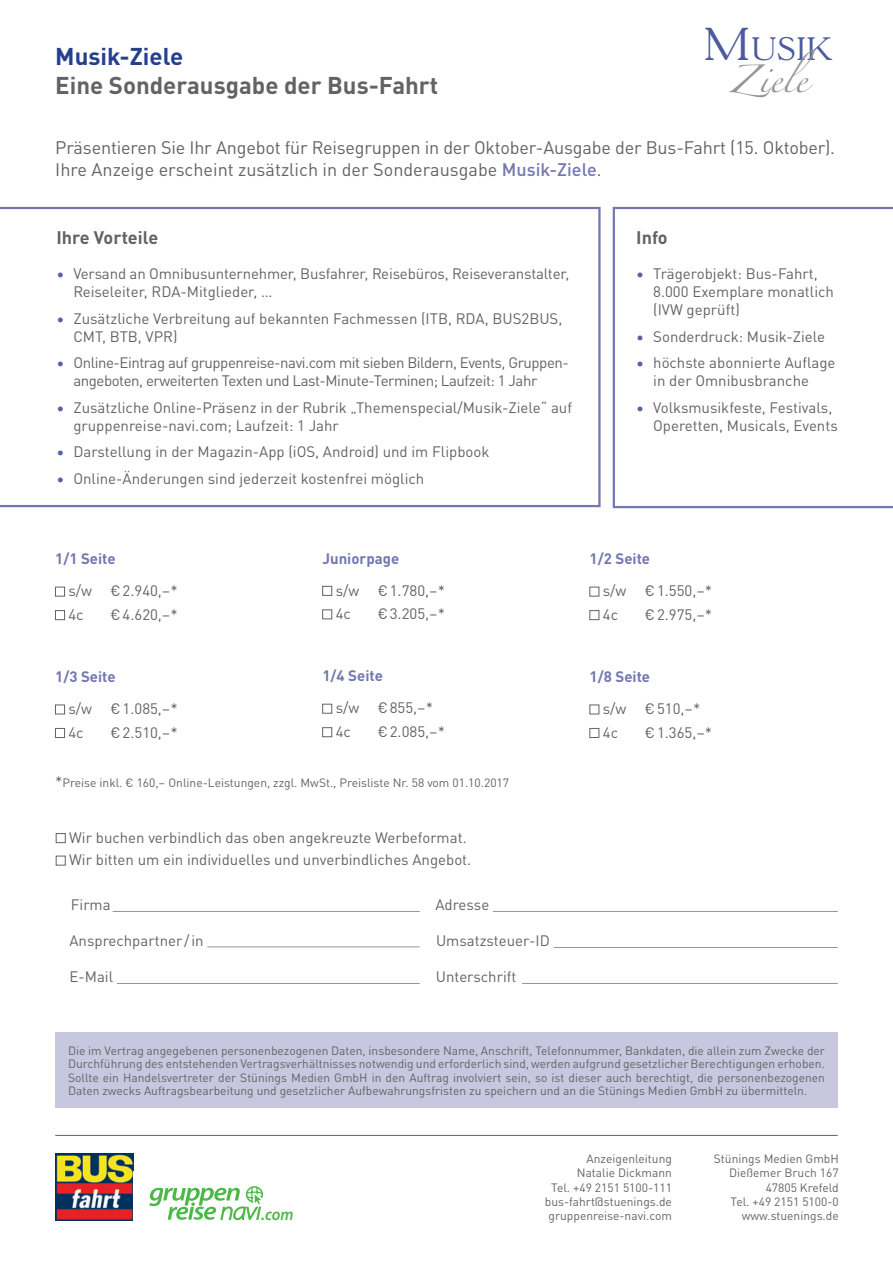
<style>
.page{position:relative;width:893px;height:1263px;background:#fff}
.page>*{position:absolute;margin:0;border:0;box-sizing:border-box;transform-origin:0 0}
.t1{font:300 31.5px "Gascogne";color:#4d5a9e}
.t2{font:25.05px "Zapfino";color:#939598}
.t3{font:700 24px "DIN Pro";color:#636366}
.t4{font:700 24px "DIN Pro";color:#253f8e}
.t5{font:18px/21.6px "DIN Pro";letter-spacing:-.01em;color:#636366}
.t6{font:700 18px "DIN Pro";color:#636366}
.t7{font:italic 600 16.95px "Myriad Pro";color:#4cb848;scale:.94 1}
.t8{font:15px/18px "DIN Pro";color:#636366}
.t9{font:15px/18px "DIN Pro";letter-spacing:-.03em;color:#636366}
.t10{font:700 15px "DIN Pro";color:#7477b0}
.t11{font:12px/14.4px "DIN Pro";color:#636366;text-align:right}
.s1{font-size:44.7px}
.s2{font-weight:500;color:#7477b0}
.s3{color:#5861a3}
.s4{font-size:15px}
</style>
<div class="page">
<img style="left:55px;top:1154px;width:79px;height:66px">
<svg style="left:149px;top:1186px;width:114px;height:34px"></svg>
<hr style="left:55px;top:1135px;width:783px;height:1px;background:#636366">
<div style="left:55px;top:587px;width:10px;height:9px;background:#fff;border:1px solid #636366"></div>
<div style="left:55px;top:610px;width:10px;height:10px;background:#fff;border:1px solid #636366"></div>
<div style="left:55px;top:705px;width:10px;height:9px;background:#fff;border:1px solid #636366"></div>
<div style="left:55px;top:728px;width:10px;height:10px;background:#fff;border:1px solid #636366"></div>
<div style="left:322px;top:586px;width:10px;height:9px;background:#fff;border:1px solid #636366"></div>
<div style="left:322px;top:610px;width:10px;height:9px;background:#fff;border:1px solid #636366"></div>
<div style="left:322px;top:704px;width:10px;height:9px;background:#fff;border:1px solid #636366"></div>
<div style="left:322px;top:727px;width:10px;height:10px;background:#fff;border:1px solid #636366"></div>
<div style="left:590px;top:610px;width:9px;height:10px;background:#fff;border:1px solid #636366"></div>
<div style="left:590px;top:728px;width:9px;height:10px;background:#fff;border:1px solid #636366"></div>
<svg style="left:0;top:207px;width:601px;height:300px"></svg>
<svg style="left:613px;top:207px;width:280px;height:301px"></svg>
<div style="left:55px;top:1032px;width:783px;height:76px;background:#c7c7e0"></div>
<div style="left:56px;top:833px;width:9px;height:10px;background:#fff;border:1px solid #636366"></div>
<div style="left:56px;top:856px;width:9px;height:9px;background:#fff;border:1px solid #636366"></div>
<hr style="left:113px;top:911px;width:307px;height:1px;background:#939598">
<hr style="left:493px;top:911px;width:345px;height:1px;background:#939598">
<hr style="left:207px;top:947px;width:213px;height:1px;background:#939598">
<hr style="left:554px;top:947px;width:284px;height:1px;background:#939598">
<hr style="left:117px;top:983px;width:303px;height:1px;background:#939598">
<hr style="left:522px;top:983px;width:316px;height:1px;background:#939598">
<h3 class="t4" style="left:55px;top:37px;width:130px">Musik-Ziele</h3>
<h3 class="t3" style="left:55px;top:66px;width:385px">Eine Sonderausgabe der Bus-Fahrt</h3>
<h1 class="t1" style="left:705px;top:31px;width:128px"><span class="s1">M</span>USIK</h1>
<h2 class="t2" style="left:728px;top:68px;width:88px">Zi e le</h2>
<p class="t5" style="left:55px;top:136px;width:781px">Präsentieren Sie Ihr Angebot für Reisegruppen in der Oktober-Ausgabe der Bus-Fahrt (15. Oktober).<br>Ihre Anzeige erscheint zusätzlich in der Sonderausgabe <span class="s2">Musik-Ziele</span>.</p>
<p class="t6" style="left:56px;top:224px;width:103px">Ihre Vorteile</p>
<p class="t8" style="left:73px;top:264px;width:498px;text-indent:-17px"><span class="s3">•</span> Versand an Omnibusunternehmer, Busfahrer, Reisebüros, Reiseveranstalter,<br>Reiseleiter, RDA-Mitglieder, …</p>
<p class="t8" style="left:73px;top:308px;width:490px;text-indent:-17px"><span class="s3">•</span> Zusätzliche Verbreitung auf bekannten Fachmessen (ITB, RDA, BUS2BUS,<br>CMT, BTB, VPR)</p>
<p class="t9" style="left:73px;top:353px;width:497px;text-indent:-17px"><span class="s3">•</span> Online-Eintrag auf gruppenreise-navi.com mit sieben Bildern, Events, Gruppen&shy;angeboten, erweiterten Texten und Last-Minute-Terminen; Laufzeit: 1 Jahr</p>
<p class="t8" style="left:73px;top:397px;width:500px;text-indent:-17px"><span class="s3">•</span> Zusätzliche Online-Präsenz in der Rubrik „Themenspecial/Musik-Ziele“ auf gruppenreise-navi.com; Laufzeit: 1 Jahr</p>
<p class="t8" style="left:56px;top:442px;width:435px"><span class="s3">•</span> Darstellung in der Magazin-App (iOS, Android) und im Flipbook</p>
<p class="t8" style="left:56px;top:468px;width:369px"><span class="s3">•</span> Online-Änderungen sind jederzeit kostenfrei möglich</p>
<p class="t6" style="left:636px;top:224px;width:33px">Info</p>
<p class="t8" style="left:653px;top:264px;width:182px;text-indent:-17px"><span class="s3">•</span> Trägerobjekt: Bus-Fahrt,<br>8.000 Exemplare monatlich (IVW geprüft)</p>
<p class="t8" style="left:636px;top:326px;width:190px"><span class="s3">•</span> Sonderdruck: Musik-Ziele</p>
<p class="t8" style="left:653px;top:353px;width:184px;text-indent:-17px"><span class="s3">•</span> höchste abonnierte Auflage in der Omnibusbranche</p>
<p class="t8" style="left:653px;top:397px;width:186px;text-indent:-17px"><span class="s3">•</span> Volksmusikfeste, Festivals,<br>Operetten, Musicals, Events</p>
<p class="t10" style="left:55px;top:547px;width:62px">1/1 Seite</p>
<p class="t8" style="left:68px;top:578px;width:111px;line-height:23.5px">s/w €2.940,–*<br>4c</p>
<p class="t8" style="left:111px;top:604px;width:69px">€4.620,–*</p>
<p class="t10" style="left:55px;top:665px;width:62px">1/3 Seite</p>
<p class="t8" style="left:68px;top:696px;width:111px;line-height:23.5px">s/w €1.085,–*<br>4c</p>
<p class="t8" style="left:111px;top:722px;width:69px">€2.510,–*</p>
<p class="t10" style="left:322px;top:546px;width:78px">Juniorpage</p>
<p class="t8" style="left:336px;top:577px;width:111px;line-height:23.5px">s/w €1.780,–*<br>4c</p>
<p class="t8" style="left:378px;top:604px;width:69px">€3.205,–*</p>
<p class="t10" style="left:322px;top:664px;width:62px">1/4 Seite</p>
<p class="t8" style="left:336px;top:695px;width:99px;line-height:23.5px">s/w €855,–*<br>4c</p>
<p class="t8" style="left:378px;top:721px;width:69px">€2.085,–*</p>
<p class="t11" style="left:55px;top:775px;width:455px"><span class="s4">*</span>Preise inkl. € 160,– Online-Leistungen, zzgl. MwSt., Preisliste Nr. 58 vom 01.10.2017</p>
<p class="t8" style="left:69px;top:825px;width:404px;line-height:22.5px">Wir buchen verbindlich das oben angekreuzte Werbeformat.<br>Wir bitten um ein individuelles und unverbindliches Angebot.</p>
<p class="t8" style="left:71px;top:894px;width:41px">Firma</p>
<p class="t8" style="left:435px;top:894px;width:55px">Adresse</p>
<p class="t8" style="left:69px;top:930px;width:136px">Ansprechpartner /in</p>
<p class="t8" style="left:436px;top:930px;width:115px">Umsatzsteuer-ID</p>
<p class="t8" style="left:69px;top:966px;width:45px">E-Mail</p>
<p class="t8" style="left:436px;top:966px;width:82px">Unterschrift</p>
<p class="t10" style="left:590px;top:547px;width:62px">1/2 Seite</p>
<p class="t8" style="left:603px;top:578px;width:111px;line-height:23.5px">s/w €1.550,–*<br>4c</p>
<p class="t8" style="left:645px;top:604px;width:69px">€2.975,–*</p>
<p class="t10" style="left:590px;top:665px;width:62px">1/8 Seite</p>
<p class="t8" style="left:603px;top:696px;width:99px;line-height:23.5px">s/w €510,–*<br>4c</p>
<p class="t8" style="left:645px;top:722px;width:69px">€1.365,–*</p>
<p class="t11" style="left:68px;top:1043px;width:758px;line-height:13.5px;text-align:justify">Die im Vertrag angegebenen personenbezogenen Daten, insbesondere Name, Anschrift, Telefonnummer, Bankdaten, die allein zum Zwecke der Durchführung des entstehenden Vertragsverhältnisses notwendig und erforderlich sind, werden aufgrund gesetzlicher Berechtigungen erhoben.<br>Sollte ein Handelsvertreter der Stünings Medien GmbH in den Auftrag involviert sein, so ist dieser auch berechtigt, die personenbezogenen Daten zwecks Auftragsbearbeitung und gesetzlicher Aufbewahrungsfristen zu speichern und an die Stünings Medien GmbH zu übermitteln.</p>
<p class="t7" style="left:261px;top:1204px;width:36px">.com</p>
<p class="t11" style="left:545px;top:1150px;width:129px">Anzeigenleitung<br>Natalie Dickmann<br>Tel. +49 2151 5100-111 bus-fahrt@stuenings.de gruppenreise-navi.com</p>
<p class="t11" style="left:714px;top:1150px;width:126px">Stünings Medien GmbH<br>Dießemer Bruch 167<br>47805 Krefeld<br>Tel. +49 2151 5100-0 www.stuenings.de</p>
</div>
